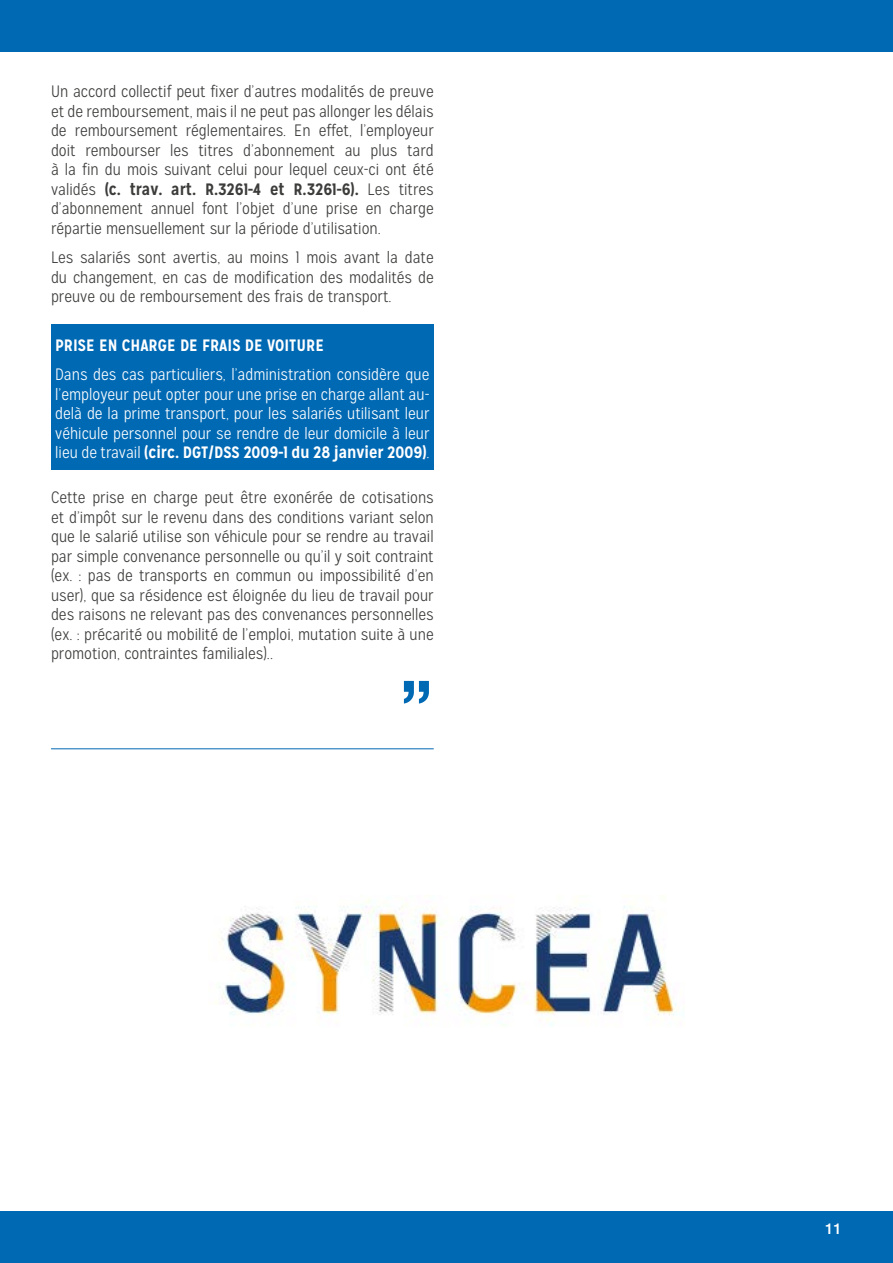
<style>
.page{position:relative;width:893px;height:1263px;background:#fff}
.page>*{position:absolute;margin:0;border:0;box-sizing:border-box;transform-origin:0 0}
.t1{font:700 70.5px "Helvetica Neue";color:#0069b4}
.t2{font:300 16.5px/19.5px "Mission Gothic";color:#3c3c3b;text-align:justify}
.t3{font:300 16.5px/19.5px "Mission Gothic";color:#fff;text-align:justify}
.t4{font:700 16.5px "Mission Gothic";color:#fff}
.t5{font:500 15px "Helvetica Neue";color:#fff}
.s1{font-weight:700}
</style>
<div class="page">
<div style="left:51px;top:324px;width:383px;height:146px;background:#0069b4"></div>
<div style="left:0;top:0;width:893px;height:51px;background:#0069b4"></div>
<div style="left:0;top:1212px;width:893px;height:51px;background:#0069b4"></div>
<hr style="left:51px;top:748px;width:383px;height:1px;background:#0069b4">
<img style="left:215px;top:895px;width:470px;height:131px">
<p class="t2" style="left:51px;top:82px;width:384px">Un accord collectif peut fixer d’autres modalités de preuve et de remboursement, mais il ne peut pas allonger les délais de remboursement réglementaires. En effet, l’employeur doit rembourser les titres d’abonnement au plus tard à la fin du mois suivant celui pour lequel ceux-ci ont été validés <span class="s1">(c. trav. art. R.3261-4 et R.3261-6).</span> Les titres d’abonnement annuel font l’objet d’une prise en charge répartie mensuellement sur la période d’utilisation.</p>
<p class="t2" style="left:51px;top:248px;width:384px">Les salariés sont avertis, au moins 1 mois avant la date du changement, en cas de modification des modalités de preuve ou de remboursement des frais de transport.</p>
<p class="t4" style="left:55px;top:335px;width:270px">PRISE EN CHARGE DE FRAIS DE VOITURE</p>
<p class="t3" style="left:55px;top:365px;width:376px">Dans des cas particuliers, l’administration considère que l’employeur peut opter pour une prise en charge allant au&shy;delà de la prime transport, pour les salariés utilisant leur véhicule personnel pour se rendre de leur domicile à leur lieu de travail <span class="s1">(circ. DGT/DSS 2009-1 du 28 janvier 2009)</span>.</p>
<p class="t2" style="left:51px;top:488px;width:384px">Cette prise en charge peut être exonérée de cotisations et d’impôt sur le revenu dans des conditions variant selon que le salarié utilise son véhicule pour se rendre au travail par simple convenance personnelle ou qu’il y soit contraint (ex. : pas de transports en commun ou impossibilité d’en user), que sa résidence est éloignée du lieu de travail pour des raisons ne relevant pas des convenances personnelles (ex. : précarité ou mobilité de l’emploi, mutation suite à une promotion, contraintes familiales)..</p>
<h1 class="t1" style="left:399px;top:662px;width:36px">’’</h1>
<p class="t5" style="left:825px;top:1220px;width:18px">11</p>
</div>
